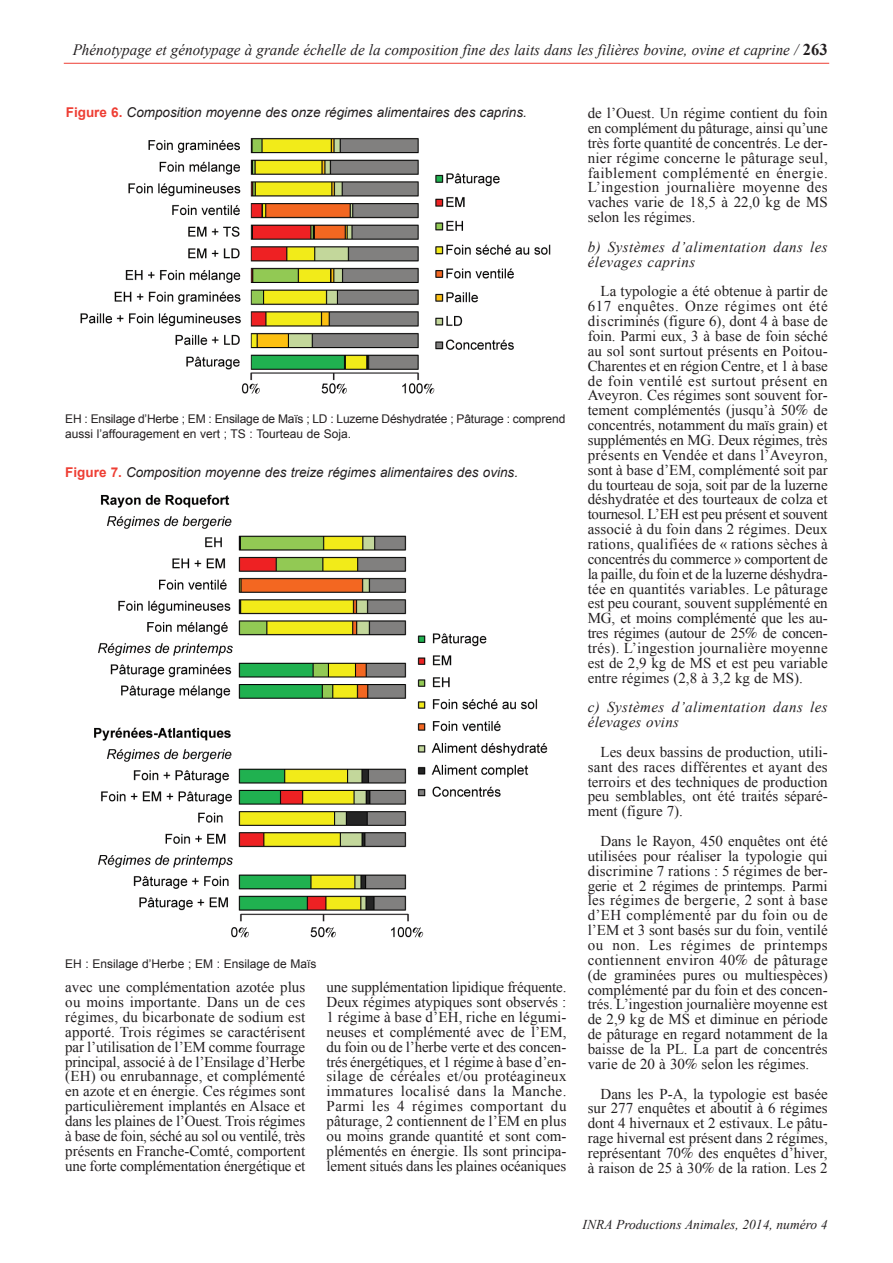
<style>
.page{position:relative;width:893px;height:1263px;background:#fff}
.page>*{position:absolute;margin:0;border:0;box-sizing:border-box;transform-origin:0 0}
.t1{font:italic 15.75px "Times New Roman";color:#231f20;scale:.96 1}
.t2{font:15px/14.9px "Times New Roman";color:#231f20;text-align:justify}
.t3{font:italic 15px/14.9px "Times New Roman";letter-spacing:.03em;color:#231f20}
.t4{font:italic 13.5px "Arial";color:#231f20}
.t5{font:italic 13.5px "Times New Roman";color:#231f20}
.t6{font:12px/15px "Arial";color:#231f20}
.s1{font-weight:700;font-style:normal;font-size:16.5px}
.s2{font-weight:700;font-style:normal;color:#ee3e34}
.s3{font-family:"Century Schoolbook BT";font-style:italic}
</style>
<div class="page">
<hr style="left:64px;top:63px;width:765px;height:1px;background:#ee3e34">
<img style="left:80px;top:138px;width:471px;height:256px">
<img style="left:94px;top:494px;width:454px;height:444px">
<p class="t1" style="left:73px;top:41px;width:788px">Phénotypage et génotypage à grande échelle de la composition fine des laits dans les filières bovine, ovine et caprine / <span class="s1">263</span></p>
<p class="t4" style="left:66px;top:105px;width:463px"><span class="s2">Figure 6.</span> Composition moyenne des onze régimes alimentaires des caprins.</p>
<p class="t6" style="left:65px;top:412px;width:502px">EH : Ensilage d’Herbe ; EM : Ensilage de Maïs ; LD : Luzerne Déshydratée ; Pâturage : comprend aussi l’affouragement en vert ; TS : Tourteau de Soja.</p>
<p class="t4" style="left:65px;top:465px;width:454px"><span class="s2">Figure 7.</span> Composition moyenne des treize régimes alimentaires des ovins.</p>
<p class="t6" style="left:65px;top:957px;width:253px">EH : Ensilage d’Herbe ; EM : Ensilage de Maïs</p>
<p class="t2" style="left:65px;top:980px;width:241px">avec une complémentation azotée plus ou moins importante. Dans un de ces régimes, du bicarbonate de sodium est apporté. Trois régimes se caractérisent par l’utilisation de l’EM comme fourrage principal, associé à de l’Ensilage d’Herbe (EH) ou enrubannage, et complémenté en azote et en énergie. Ces régimes sont particulièrement implantés en Alsace et dans les plaines de l’Ouest. Trois régimes à base de foin, séché au sol ou ventilé, très présents en Franche-Comté, comportent une forte complémentation énergétique et</p>
<p class="t2" style="left:326px;top:980px;width:241px">une supplémentation lipidique fréquente.<br>Deux régimes atypiques sont observés :<br>1 régime à base d’EH, riche en légumi&shy;neuses et complémenté avec de l’EM, du foin ou de l’herbe verte et des concen&shy;trés énergétiques, et 1 régime à base d’en&shy;silage de céréales et/ou protéagineux immatures localisé dans la Manche.<br>Parmi les 4 régimes comportant du pâturage, 2 contiennent de l’EM en plus ou moins grande quantité et sont com&shy;plémentés en énergie. Ils sont principa&shy;lement situés dans les plaines océaniques</p>
<p class="t2" style="left:588px;top:106px;width:241px">de l’Ouest. Un régime contient du foin en complément du pâturage, ainsi qu’une très forte quantité de concentrés. Le der&shy;nier régime concerne le pâturage seul, faiblement complémenté en énergie.<br>L’ingestion journalière moyenne des vaches varie de 18,5 à 22,0 kg de MS selon les régimes.</p>
<p class="t3" style="left:588px;top:239px;width:241px">b) Systèmes d’alimentation dans les élevages caprins</p>
<p class="t2" style="left:588px;top:284px;width:242px;text-indent:13px">La typologie a été obtenue à partir de 617 enquêtes. Onze régimes ont été discriminés (figure 6), dont 4 à base de foin. Parmi eux, 3 à base de foin séché au sol sont surtout présents en Poitou-Charentes et en région Centre, et 1 à base de foin ventilé est surtout présent en Aveyron. Ces régimes sont souvent for&shy;tement complémentés (jusqu’à 50<span class="s3">%</span> de concentrés, notamment du maïs grain) et supplémentés en MG. Deux régimes, très présents en Vendée et dans l’Aveyron, sont à base d’EM, complémenté soit par du tourteau de soja, soit par de la luzerne déshydratée et des tourteaux de colza et tournesol. L’EH est peu présent et souvent associé à du foin dans 2 régimes. Deux rations, qualifiées de « rations sèches à concentrés du commerce » comportent de la paille, du foin et de la luzerne déshydra&shy;tée en quantités variables. Le pâturage est peu courant, souvent supplémenté en MG, et moins complémenté que les au&shy;tres régimes (autour de 25<span class="s3">%</span> de concen&shy;trés). L’ingestion journalière moyenne est de 2,9 kg de MS et est peu variable entre régimes (2,8 à 3,2 kg de MS).</p>
<p class="t3" style="left:588px;top:700px;width:241px">c) Systèmes d’alimentation dans les élevages ovins</p>
<p class="t2" style="left:588px;top:744px;width:241px;text-indent:13px">Les deux bassins de production, utili&shy;sant des races différentes et ayant des terroirs et des techniques de production peu semblables, ont été traités séparé&shy;ment (figure 7).</p>
<p class="t2" style="left:588px;top:833px;width:242px;text-indent:13px">Dans le Rayon, 450 enquêtes ont été utilisées pour réaliser la typologie qui discrimine 7 rations : 5 régimes de ber&shy;gerie et 2 régimes de printemps. Parmi les régimes de bergerie, 2 sont à base d’EH complémenté par du foin ou de l’EM et 3 sont basés sur du foin, ventilé ou non. Les régimes de printemps contiennent environ 40<span class="s3">%</span> de pâturage (de graminées pures ou multiespèces) complémenté par du foin et des concen&shy;trés. L’ingestion journalière moyenne est de 2,9 kg de MS et diminue en période de pâturage en regard notamment de la baisse de la PL. La part de concentrés varie de 20 à 30<span class="s3">%</span> selon les régimes.</p>
<p class="t2" style="left:588px;top:1086px;width:241px;text-indent:13px">Dans les P-A, la typologie est basée sur 277 enquêtes et aboutit à 6 régimes dont 4 hivernaux et 2 estivaux. Le pâtu&shy;rage hivernal est présent dans 2 régimes, représentant 70<span class="s3">%</span> des enquêtes d’hiver, à raison de 25 à 30<span class="s3">%</span> de la ration. Les 2</p>
<p class="t5" style="left:583px;top:1217px;width:247px">INRA Productions Animales, 2014, numéro 4</p>
</div>
